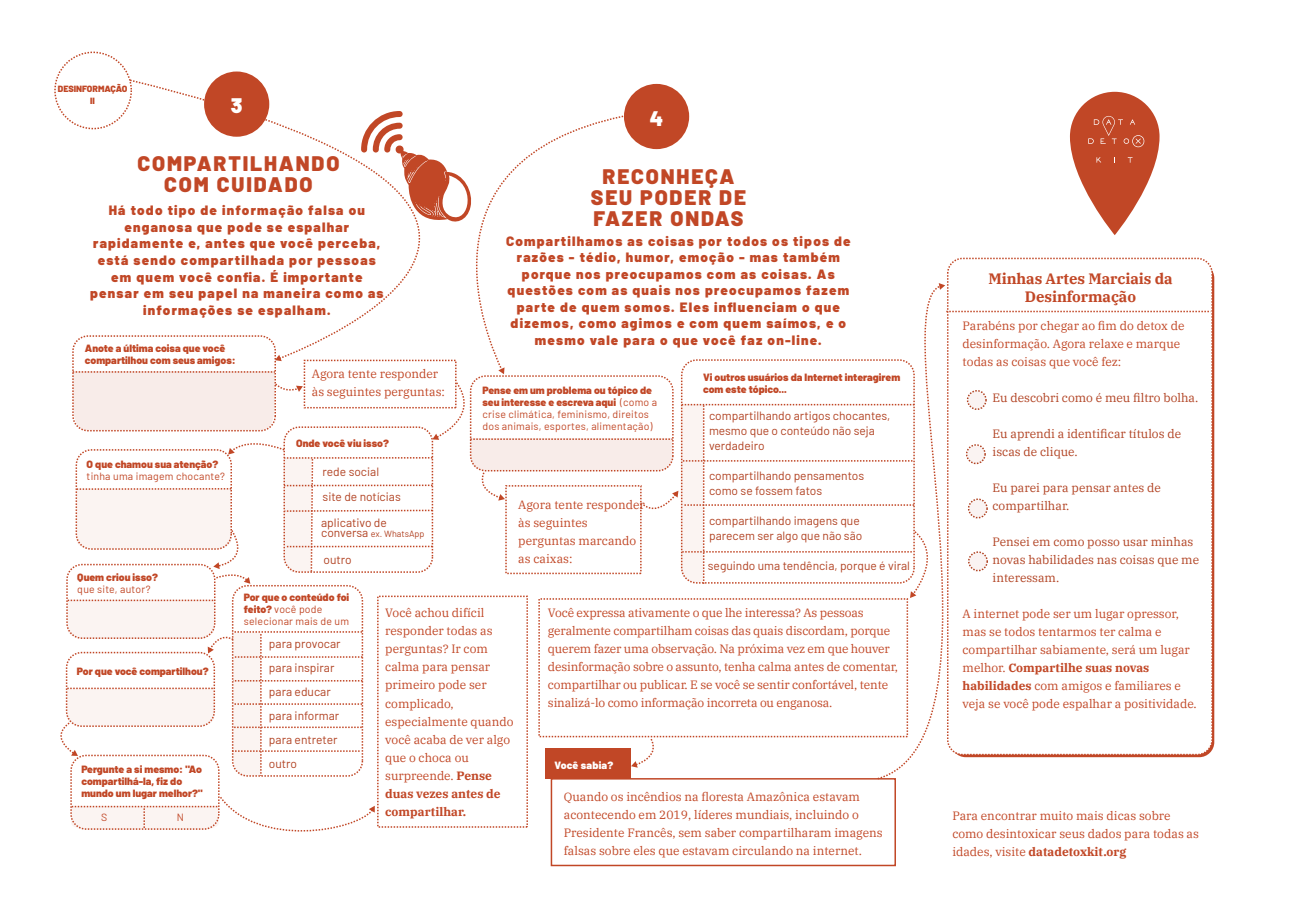
<style>
.page{position:relative;width:1289px;height:919px;background:#fff}
.page>*{position:absolute;margin:0;border:0;box-sizing:border-box;transform-origin:0 0}
.t1{font:900 21px/21px "Barlow";letter-spacing:.09em;color:#c14726;text-align:center}
.t2{font:900 21px "Barlow";color:#fff}
.t3{font:700 15px/18px "IBM Plex Serif";letter-spacing:-.005em;color:#c14726;text-align:center}
.t4{font:900 13.5px/16.5px "Barlow";letter-spacing:.09em;color:#c14726;text-align:center}
.t5{font:12px/18px "IBM Plex Serif";color:#c14726}
.t6{font:12px/24px "Barlow";color:#b14222}
.t7{font:12px/18px "IBM Plex Serif";color:#b14222}
.t8{font:900 10.5px/12px "Barlow";color:#c14726}
.t9{font:10.5px/12px "Barlow";letter-spacing:.02em;color:#c14726}
.t10{font:900 10.5px "Barlow";letter-spacing:.02em;color:#fff}
.t11{font:9px "Barlow";color:#b14222}
.t12{font:900 9px/12px "Barlow";letter-spacing:-.005em;color:#c14726;text-align:center}
.s1{font-weight:900}
.s2{font-size:12px}
.s3{font-weight:700}
</style>
<div class="page">
<div style="left:550px;top:778px;width:346px;height:88px;border:2px solid #c14726"></div>
<div style="left:624px;top:84px;width:65px;height:65px;background:#c14726;border-radius:50%"></div>
<div style="left:947px;top:258px;width:265px;height:497px;border:2px dashed #c14726;border-radius:15px"></div>
<svg style="left:1015px;top:311px;width:195px;height:1px"></svg>
<svg style="left:128px;top:78px;width:518px;height:282px"></svg>
<svg style="left:276px;top:355px;width:6px;height:6px"></svg>
<svg style="left:411px;top:114px;width:214px;height:253px"></svg>
<svg style="left:875px;top:284px;width:139px;height:496px"></svg>
<svg style="left:938px;top:283px;width:7px;height:7px"></svg>
<svg style="left:361px;top:111px;width:115px;height:114px"></svg>
<div style="left:72px;top:335px;width:204px;height:96px;border:2px dashed #c14726;border-radius:15px"></div>
<div style="left:54px;top:52px;width:78px;height:77px;border:2px dashed #c14726;border-radius:50%"></div>
<div style="left:204px;top:71px;width:65px;height:66px;background:#c14726;border-radius:50%"></div>
<svg style="left:71px;top:795px;width:304px;height:37px"></svg>
<div style="left:545px;top:748px;width:85px;height:30px;background:#c14726"></div>
<div style="left:966px;top:390px;width:20px;height:20px;border:2px dashed #b14222;border-radius:50%"></div>
<svg style="left:967px;top:391px;width:19px;height:18px"></svg>
<div style="left:965px;top:444px;width:20px;height:20px;border:2px dashed #b14222;border-radius:50%"></div>
<svg style="left:967px;top:446px;width:18px;height:18px"></svg>
<div style="left:967px;top:498px;width:20px;height:20px;border:2px dashed #b14222;border-radius:50%"></div>
<svg style="left:968px;top:499px;width:19px;height:18px"></svg>
<div style="left:968px;top:551px;width:20px;height:20px;border:2px dashed #b14222;border-radius:50%"></div>
<svg style="left:968px;top:552px;width:19px;height:18px"></svg>
<svg style="left:60px;top:367px;width:879px;height:409px"></svg>
<svg style="left:1069px;top:92px;width:90px;height:143px;fill:#c14726"></svg>
<svg style="left:1088px;top:116px;width:56px;height:31px;background:#c55536"></svg>
<svg style="left:1127px;top:157px;width:5px;height:6px"></svg>
<svg style="left:1096px;top:157px;width:5px;height:6px"></svg>
<p class="t12" style="left:58px;top:82px;width:71px">DESINFORMAÇÃO<br>II</p>
<h1 class="t2" style="left:231px;top:90px;width:13px">3</h1>
<h1 class="t1" style="left:137px;top:152px;width:204px">COMPARTILHANDO<br>COM CUIDADO</h1>
<p class="t4" style="left:90px;top:201px;width:295px">Há todo tipo de informação falsa ou enganosa que pode se espalhar rapidamente e, antes que você perceba, está sendo compartilhada por pessoas em quem você confia. É importante pensar em seu papel na maneira como as informações se espalham.</p>
<p class="t8" style="left:85px;top:341px;width:152px">Anote a última coisa que você compartilhou com seus amigos:</p>
<h1 class="t2" style="left:650px;top:102px;width:15px">4</h1>
<h1 class="t1" style="left:591px;top:164px;width:157px">RECONHEÇA<br>SEU PODER DE<br>FAZER ONDAS</h1>
<p class="t4" style="left:506px;top:231px;width:346px">Compartilhamos as coisas por todos os tipos de razões - tédio, humor, emoção - mas também porque nos preocupamos com as coisas. As questões com as quais nos preocupamos fazem parte de quem somos. Eles influenciam o que dizemos, como agimos e com quem saímos, e o mesmo vale para o que você faz on-line.</p>
<p class="t8" style="left:87px;top:457px;width:133px">O que chamou sua atenção?</p>
<p class="t9" style="left:87px;top:469px;width:140px">tinha uma imagem chocante?</p>
<p class="t8" style="left:77px;top:570px;width:82px">Quem criou isso?</p>
<p class="t9" style="left:77px;top:582px;width:75px">que site, autor?</p>
<p class="t8" style="left:77px;top:664px;width:133px">Por que você compartilhou?</p>
<p class="t8" style="left:81px;top:762px;width:123px">Pergunte a si mesmo: "Ao compartilhá-la, fiz do mundo um lugar melhor?"</p>
<p class="t9" style="left:101px;top:810px;width:8px">S</p>
<p class="t9" style="left:177px;top:810px;width:9px">N</p>
<p class="t5" style="left:312px;top:363px;width:135px">Agora tente responder às seguintes perguntas:</p>
<p class="t8" style="left:703px;top:371px;width:199px">Vi outros usuários da Internet interagirem com este tópico...</p>
<p class="t6" style="left:709px;top:407px;width:183px;line-height:15px">compartilhando artigos chocantes, mesmo que o conteúdo não seja verdadeiro</p>
<p class="t6" style="left:709px;top:467px;width:157px;line-height:15px">compartilhando pensamentos como se fossem fatos</p>
<p class="t6" style="left:709px;top:512px;width:155px;line-height:15px">compartilhando imagens que parecem ser algo que não são</p>
<p class="t6" style="left:708px;top:553px;width:204px">seguindo uma tendência, porque é viral</p>
<p class="t5" style="left:548px;top:602px;width:351px">Você expressa ativamente o que lhe interessa? As pessoas geralmente compartilham coisas das quais discordam, porque querem fazer uma observação. Na próxima vez em que houver desinformação sobre o assunto, tenha calma antes de comentar, compartilhar ou publicar. E se você se sentir confortável, tente sinalizá-lo como informação incorreta ou enganosa.</p>
<p class="t9" style="left:482px;top:383px;width:176px"><span class="s1">Pense em um problema ou tópico de seu interesse e escreva aqui</span> (como a crise climática, feminismo, direitos dos animais, esportes, alimentação)</p>
<p class="t8" style="left:296px;top:436px;width:94px">Onde você viu isso?</p>
<p class="t6" style="left:321px;top:458px;width:81px;line-height:25px">rede social<br>site de notícias aplicativo de</p>
<p class="t11" style="left:321px;top:527px;width:105px"><span class="s2">conversa</span> ex. WhatsApp</p>
<p class="t6" style="left:323px;top:546px;width:30px">outro</p>
<p class="t5" style="left:518px;top:494px;width:128px">Agora tente responder às seguintes perguntas marcando as caixas:</p>
<p class="t9" style="left:244px;top:590px;width:107px"><span class="s1">Por que o conteúdo foi feito?</span> você pode selecionar mais de um</p>
<p class="t6" style="left:269px;top:631px;width:73px">para provocar para inspirar para educar para informar para entreter outro</p>
<p class="t5" style="left:385px;top:603px;width:130px">Você achou difícil responder todas as perguntas? Ir com calma para pensar primeiro pode ser complicado, especialmente quando você acaba de ver algo que o choca ou surpreende. <span class="s3">Pense duas vezes antes de compartilhar.</span></p>
<p class="t10" style="left:554px;top:757px;width:60px">Você sabia?</p>
<p class="t5" style="left:564px;top:786px;width:320px">Quando os incêndios na floresta Amazônica estavam acontecendo em 2019, líderes mundiais, incluindo o Presidente Francês, sem saber compartilharam imagens falsas sobre eles que estavam circulando na internet.</p>
<p class="t3" style="left:988px;top:268px;width:186px">Minhas Artes Marciais da<br>Desinformação</p>
<p class="t5" style="left:962px;top:316px;width:223px">Parabéns por chegar ao fim do detox de desinformação. Agora relaxe e marque todas as coisas que você fez:</p>
<p class="t7" style="left:992px;top:388px;width:207px">Eu descobri como é meu filtro bolha.</p>
<p class="t7" style="left:992px;top:424px;width:190px">Eu aprendi a identificar títulos de iscas de clique.</p>
<p class="t7" style="left:992px;top:478px;width:170px">Eu parei para pensar antes de compartilhar.</p>
<p class="t7" style="left:992px;top:532px;width:208px">Pensei em como posso usar minhas novas habilidades nas coisas que me interessam.</p>
<p class="t5" style="left:962px;top:604px;width:236px">A internet pode ser um lugar opressor, mas se todos tentarmos ter calma e compartilhar sabiamente, será um lugar melhor. <span class="s3">Compartilhe suas novas habilidades</span> com amigos e familiares e veja se você pode espalhar a positividade.</p>
<p class="t5" style="left:952px;top:805px;width:248px">Para encontrar muito mais dicas sobre como desintoxicar seus dados para todas as idades, visite <span class="s3">datadetoxkit.org</span></p>
</div>
